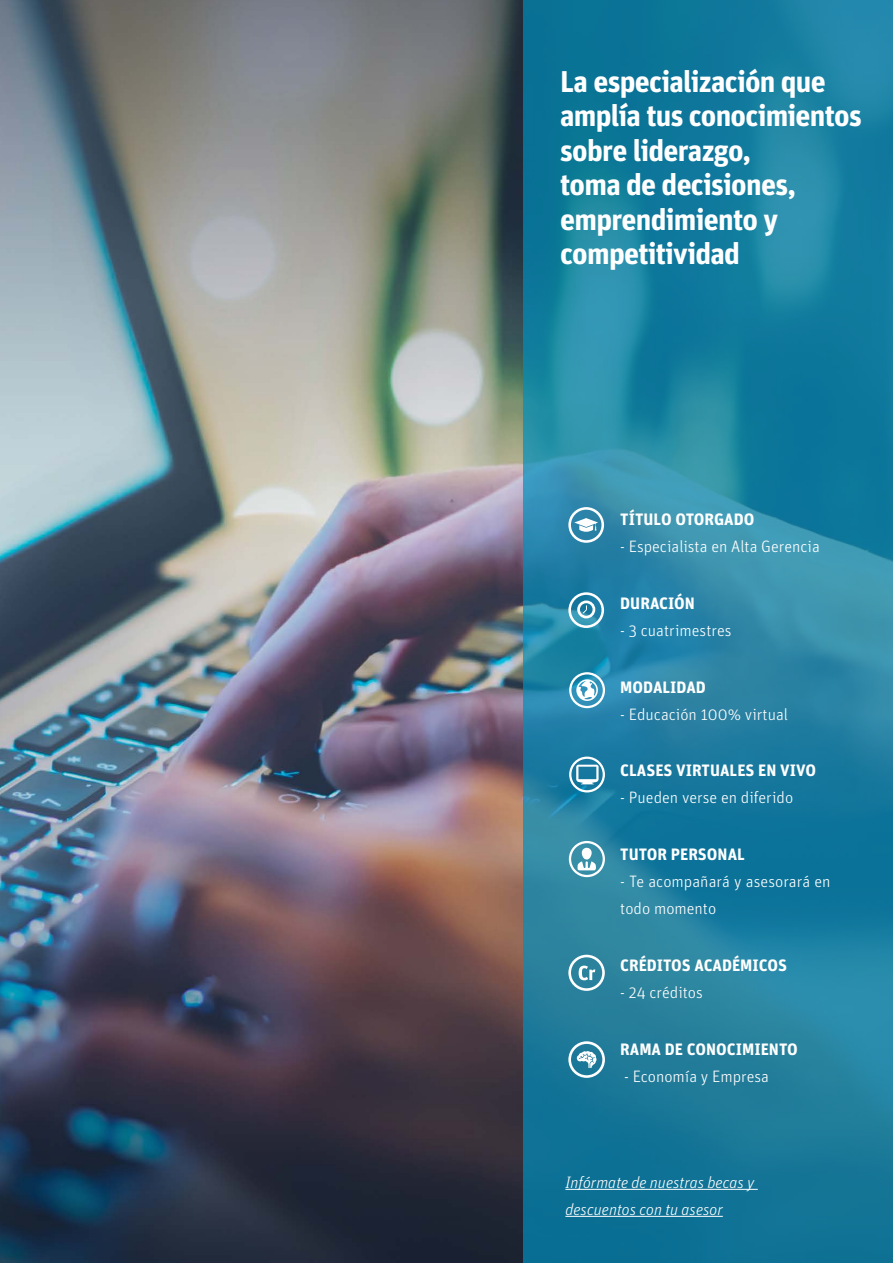
<style>
.page{position:relative;width:893px;height:1263px;background:#fff}
.page>*{position:absolute;margin:0;border:0;box-sizing:border-box;transform-origin:0 0}
.t1{font:700 30px/34.5px "Unit OT";letter-spacing:-.025em;color:#fff}
.t2{font:300 16.5px/27px "Unit OT";color:#fff}
.t3{font:700 16.5px "Unit OT";color:#fff}
.t4{font:italic 300 16.5px/27px "Unit OT";color:#fff}
</style>
<div class="page">
<img style="left:0;top:0;width:523px;height:1263px">
<svg style="left:523px;top:0;width:370px;height:1263px;background:#1c7fa0"></svg>
<hr style="left:565px;top:1189px;width:193px;height:1px;background:#fff">
<hr style="left:565px;top:1216px;width:158px;height:1px;background:#fff">
<svg style="left:568px;top:592px;width:36px;height:36px"></svg>
<svg style="left:568px;top:1041px;width:37px;height:37px"></svg>
<svg style="left:569px;top:672px;width:36px;height:36px"></svg>
<svg style="left:569px;top:756px;width:36px;height:36px"></svg>
<svg style="left:569px;top:841px;width:36px;height:36px"></svg>
<svg style="left:568px;top:955px;width:37px;height:36px"></svg>
<svg style="left:568px;top:507px;width:36px;height:36px"></svg>
<h1 class="t1" style="left:560px;top:64px;width:303px">La especialización que amplía tus conocimientos sobre liderazgo,<br>toma de decisiones, emprendimiento y competitividad</h1>
<p class="t3" style="left:620px;top:508px;width:136px">TÍTULO OTORGADO</p>
<p class="t2" style="left:620px;top:533px;width:201px">- Especialista en Alta Gerencia</p>
<p class="t3" style="left:620px;top:592px;width:76px">DURACIÓN</p>
<p class="t2" style="left:620px;top:617px;width:113px">- 3 cuatrimestres</p>
<p class="t3" style="left:620px;top:676px;width:87px">MODALIDAD</p>
<p class="t2" style="left:620px;top:700px;width:169px">- Educación 100% virtual</p>
<p class="t3" style="left:620px;top:760px;width:197px">CLASES VIRTUALES EN VIVO</p>
<p class="t2" style="left:620px;top:784px;width:174px">- Pueden verse en diferido</p>
<p class="t3" style="left:620px;top:844px;width:126px">TUTOR PERSONAL</p>
<p class="t2" style="left:620px;top:868px;width:212px">- Te acompañará y asesorará en todo momento</p>
<p class="t3" style="left:620px;top:954px;width:168px">CRÉDITOS ACADÉMICOS</p>
<p class="t2" style="left:620px;top:979px;width:84px">- 24 créditos</p>
<p class="t3" style="left:620px;top:1038px;width:179px">RAMA DE CONOCIMIENTO</p>
<p class="t2" style="left:624px;top:1062px;width:147px">- Economía y Empresa</p>
<p class="t4" style="left:565px;top:1168px;width:191px">Infórmate de nuestras becas y descuentos con tu asesor</p>
</div>
